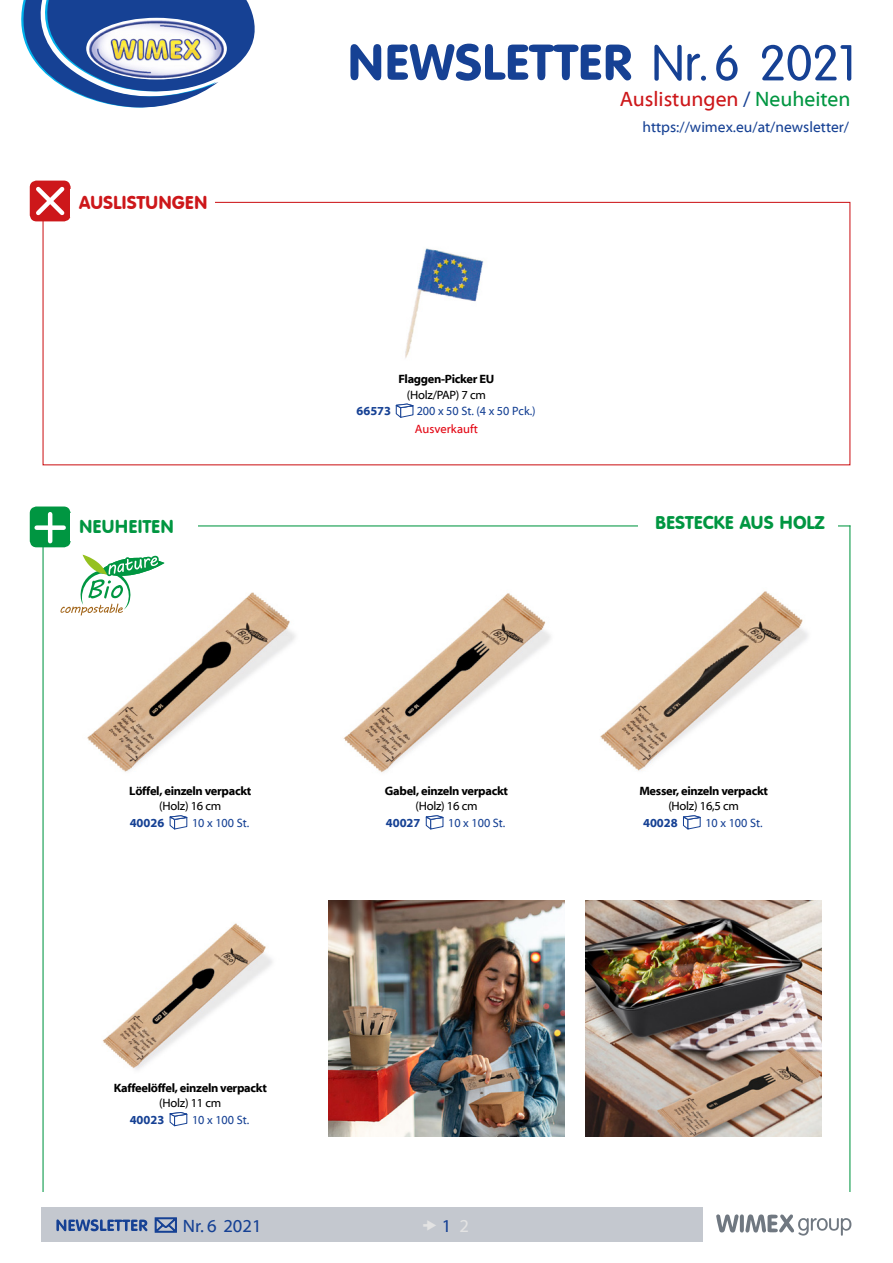
<style>
.page{position:relative;width:893px;height:1263px;background:#fff}
.page>*{position:absolute;margin:0;border:0;box-sizing:border-box;transform-origin:0 0}
.t1{font:21px "Myriad Web Pro";color:#cd171a}
.t2{font:18px "VAG Rounded BT";color:#009641}
.t3{font:18px "VAG Rounded BT";color:#cd171a}
.t4{font:18px "Myriad Web Pro";color:#164194}
.t5{font:15px "Myriad Web Pro";color:#164194}
.t6{font:700 12.15px "Myriad Web Pro";letter-spacing:-.025em;color:#000}
.t7{font:12.15px "Myriad Web Pro";letter-spacing:-.02em;color:#000}
.t8{font:12.15px "Myriad Web Pro";color:#164194}
.t9{font:700 12.15px "Myriad Web Pro";color:#164194}
.t10{font:12.15px "Myriad Web Pro";color:#e30613}
.s1{color:#164194}
.s2{color:#009641}
.s3{color:#e3e3e3}
</style>
<div class="page">
<div style="left:30px;top:181px;width:41px;height:40px;background:#cd171a;border-radius:7px"></div>
<svg style="left:36px;top:186px;width:29px;height:30px"></svg>
<div style="left:30px;top:506px;width:41px;height:41px;background:#009641;border-radius:7px"></div>
<div style="left:37px;top:525px;width:27px;height:5px;background:#fff"></div>
<hr style="left:48px;top:514px;width:4px;height:27px;background:#fff">
<hr style="left:71px;top:525px;width:779px;height:1px;background:#009641">
<div style="left:639px;top:514px;width:199px;height:27px;background:#fff"></div>
<img style="left:338px;top:201px;width:211px;height:157px">
<svg style="left:395px;top:403px;width:19px;height:15px"></svg>
<img style="left:103px;top:923px;width:169px;height:147px">
<svg style="left:169px;top:1112px;width:19px;height:15px"></svg>
<img style="left:80px;top:562px;width:215px;height:210px">
<svg style="left:169px;top:815px;width:19px;height:15px"></svg>
<img style="left:600px;top:591px;width:208px;height:180px">
<svg style="left:683px;top:815px;width:18px;height:15px"></svg>
<img style="left:329px;top:901px;width:235px;height:235px">
<img style="left:343px;top:593px;width:208px;height:180px">
<svg style="left:425px;top:815px;width:19px;height:15px"></svg>
<svg style="left:61px;top:555px;width:103px;height:60px"></svg>
<img style="left:586px;top:901px;width:235px;height:235px">
<svg style="left:716px;top:1214px;width:135px;height:22px"></svg>
<div style="left:41px;top:1208px;width:662px;height:34px;background:#c4c8cf"></div>
<svg style="left:56px;top:1219px;width:91px;height:12px"></svg>
<svg style="left:155px;top:1217px;width:22px;height:16px"></svg>
<svg style="left:21px;top:0;width:234px;height:107px"></svg>
<svg style="left:88px;top:19px;width:137px;height:60px"></svg>
<img style="left:88px;top:19px;width:118px;height:60px">
<div style="left:71px;top:514px;width:127px;height:27px;background:#fff"></div>
<svg style="left:350px;top:44px;width:281px;height:37px"></svg>
<svg style="left:654px;top:45px;width:197px;height:36px"></svg>
<h1 class="t1" style="left:620px;top:88px;width:232px">Auslistungen <span class="s1">/</span> <span class="s2">Neuheiten</span></h1>
<p class="t5" style="left:642px;top:119px;width:208px">https://wimex.eu/at/newsletter/</p>
<h2 class="t3" style="left:79px;top:191px;width:130px">AUSLISTUNGEN</h2>
<p class="t6" style="left:398px;top:373px;width:97px">Flaggen-Picker EU</p>
<p class="t7" style="left:407px;top:388px;width:81px">(Holz/PAP) 7 cm</p>
<p class="t9" style="left:356px;top:404px;width:36px">66573</p>
<p class="t8" style="left:417px;top:404px;width:121px">200 x 50 St. (4 x 50 Pck.)</p>
<p class="t10" style="left:415px;top:423px;width:64px">Ausverkauft</p>
<h2 class="t2" style="left:79px;top:515px;width:96px">NEUHEITEN</h2>
<h2 class="t2" style="left:655px;top:511px;width:171px">BESTECKE AUS HOLZ</h2>
<p class="t6" style="left:129px;top:784px;width:124px">Löffel, einzeln verpackt</p>
<p class="t9" style="left:130px;top:816px;width:36px">40026</p>
<p class="t8" style="left:192px;top:816px;width:59px">10 x 100 St.</p>
<p class="t7" style="left:159px;top:800px;width:64px">(Holz) 16 cm</p>
<p class="t6" style="left:385px;top:784px;width:125px">Gabel, einzeln verpackt</p>
<p class="t9" style="left:386px;top:816px;width:36px">40027</p>
<p class="t8" style="left:448px;top:816px;width:59px">10 x 100 St.</p>
<p class="t7" style="left:415px;top:800px;width:64px">(Holz) 16 cm</p>
<p class="t6" style="left:639px;top:784px;width:130px">Messer, einzeln verpackt</p>
<p class="t9" style="left:643px;top:816px;width:36px">40028</p>
<p class="t8" style="left:705px;top:816px;width:59px">10 x 100 St.</p>
<p class="t7" style="left:668px;top:800px;width:72px">(Holz) 16,5 cm</p>
<p class="t6" style="left:114px;top:1081px;width:155px">Kaffeelöffel, einzeln verpackt</p>
<p class="t9" style="left:130px;top:1113px;width:36px">40023</p>
<p class="t8" style="left:192px;top:1113px;width:59px">10 x 100 St.</p>
<p class="t7" style="left:159px;top:1096px;width:64px">(Holz) 11 cm</p>
<h2 class="t4" style="left:183px;top:1216px;width:80px">Nr. 6 2021</h2>
<h2 class="t4" style="left:442px;top:1216px;width:28px">1 <span class="s3">2</span></h2>
</div>
